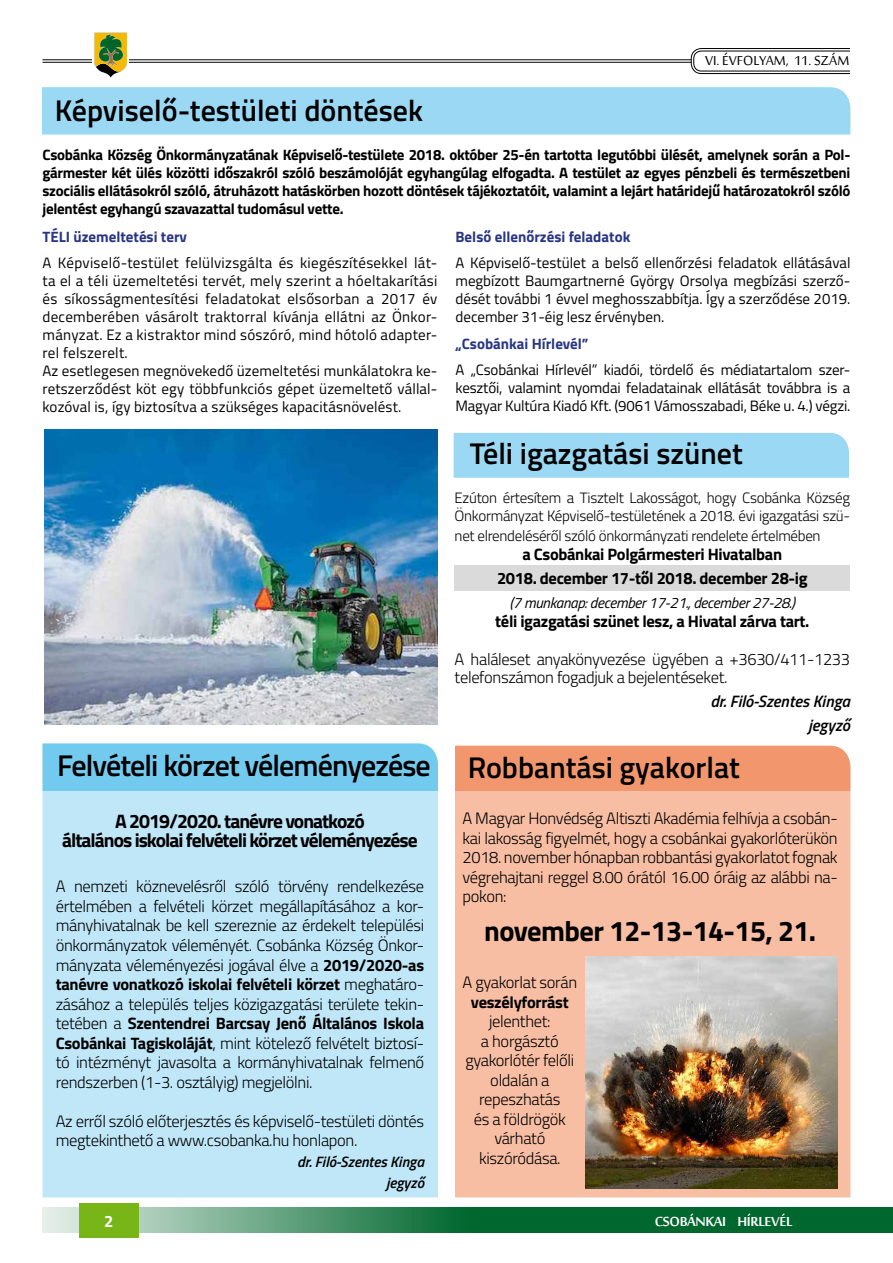
<style>
.page{position:relative;width:893px;height:1263px;background:#fff}
.page>*{position:absolute;margin:0;border:0;box-sizing:border-box;transform-origin:0 0}
.t1{font:600 30px "Titillium Web";color:#000}
.t2{font:600 30px "Titillium Web";letter-spacing:-.03em;color:#000}
.t3{font:700 28.5px "Titillium Web";letter-spacing:-.02em;color:#000}
.t4{font:700 19.5px/19.5px "Titillium Web";letter-spacing:-.05em;color:#000;text-align:center}
.t5{font:18px "Sakkal Majalla";color:#000}
.t6{font:700 18px "Sakkal Majalla";letter-spacing:-.02em;color:#fff}
.t7{font:300 16.5px/19.5px "Titillium Web";letter-spacing:-.02em;color:#000;text-align:justify}
.t8{font:700 16.5px/23.7px "Titillium Web";letter-spacing:-.02em;color:#000;text-align:center}
.t9{font:italic 600 16.5px/24px "Titillium Web";color:#000;text-align:right}
.t10{font:700 16.5px "Titillium Web";color:#fff}
.t11{font:15px/18px "Titillium Web";letter-spacing:.01em;color:#000;text-align:justify}
.t12{font:700 15px/18px "Titillium Web";letter-spacing:-.02em;color:#000;text-align:justify}
.t13{font:300 15px/18px "Titillium Web";letter-spacing:-.02em;color:#000}
.t14{font:700 15px "Titillium Web";color:#283583}
.t15{font:italic 15px "Titillium Web";letter-spacing:-.02em;color:#000}
.t16{font:italic 600 15px/21px "Titillium Web";color:#000;text-align:right}
.s1{font-weight:700}
</style>
<div class="page">
<svg style="left:43px;top:1208px;width:850px;height:25px;background:#2f8354"></svg>
<div style="left:79px;top:1203px;width:59px;height:34px;background:#77b616"></div>
<hr style="left:43px;top:60px;width:648px;height:1px;background:#000">
<hr style="left:43px;top:62px;width:648px;height:1px;background:#000">
<svg style="left:92px;top:32px;width:37px;height:31px"></svg>
<svg style="left:94px;top:33px;width:33px;height:44px"></svg>
<div style="left:691px;top:48px;width:189px;height:26px;border:1px solid #000;border-radius:10px"></div>
<div style="left:693px;top:51px;width:185px;height:20px;border:1px solid #000;border-radius:8px"></div>
<div style="left:850px;top:30px;width:35px;height:70px;background:#fff"></div>
<svg style="left:705px;top:52px;width:144px;height:1px"></svg>
<div style="left:455px;top:791px;width:395px;height:406px;background:#f7bea4"></div>
<div style="left:42px;top:87px;width:808px;height:48px;background:#9ad8f3"></div>
<div style="left:43px;top:743px;width:395px;height:454px;background:#c0e7f8"></div>
<div style="left:43px;top:744px;width:395px;height:47px;background:#73caef"></div>
<div style="left:455px;top:746px;width:395px;height:45px;background:#f2966d"></div>
<img style="left:44px;top:430px;width:393px;height:295px">
<img style="left:586px;top:957px;width:252px;height:231px">
<div style="left:454px;top:433px;width:395px;height:45px;background:#9ad8f3"></div>
<div style="left:455px;top:565px;width:395px;height:25px;background:#dadada"></div>
<h1 class="t1" style="left:55px;top:88px;width:370px">Képviselő-testületi döntések</h1>
<p class="t5" style="left:705px;top:51px;width:146px">VI. ÉVFOLYAM, 11. SZÁM</p>
<p class="t12" style="left:43px;top:145px;width:809px">Csobánka Község Önkormányzatának Képviselő-testülete 2018. október 25-én tartotta legutóbbi ülését, amelynek során a Pol&shy;gármester két ülés közötti időszakról szóló beszámolóját egyhangúlag elfogadta. A testület az egyes pénzbeli és természetbeni szociális ellátásokról szóló, átruházott hatáskörben hozott döntések tájékoztatóit, valamint a lejárt határidejű határozatokról szóló jelentést egyhangú szavazattal tudomásul vette.</p>
<p class="t14" style="left:43px;top:225px;width:146px">TÉLI üzemeltetési terv</p>
<p class="t11" style="left:43px;top:253px;width:396px;text-align:left">A Képviselő-testület felülvizsgálta és kiegészítésekkel lát&shy;ta el a téli üzemeltetési tervét, mely szerint a hóeltakarítási és síkosságmentesítési feladatokat elsősorban a 2017 év decemberében vásárolt traktorral kívánja ellátni az Önkor&shy;mányzat. Ez a kistraktor mind sószóró, mind hótoló adapter&shy;rel felszerelt.<br>Az esetlegesen megnövekedő üzemeltetési munkálatokra ke&shy;retszerződést köt egy többfunkciós gépet üzemeltető vállal&shy;kozóval is, így biztosítva a szükséges kapacitásnövelést.</p>
<h1 class="t2" style="left:57px;top:743px;width:375px">Felvételi körzet véleményezése</h1>
<p class="t4" style="left:62px;top:810px;width:357px">A 2019/2020. tanévre vonatkozó<br>általános iskolai felvételi körzet véleményezése</p>
<p class="t7" style="left:56px;top:876px;width:370px">A nemzeti köznevelésről szóló törvény rendelkezése értelmében a felvételi körzet megállapításához a kor&shy;mányhivatalnak be kell szereznie az érdekelt települési önkormányzatok véleményét. Csobánka Község Önkor&shy;mányzata véleményezési jogával élve a <span class="s1">2019/2020-as tanévre vonatkozó iskolai felvételi körzet</span> meghatáro&shy;zásához a település teljes közigazgatási területe tekin&shy;tetében a <span class="s1">Szentendrei Barcsay Jenő Általános Iskola Csobánkai Tagiskoláját</span>, mint kötelező felvételt biztosí&shy;tó intézményt javasolta a kormányhivatalnak felmenő rendszerben (1-3. osztályig) megjelölni.</p>
<p class="t7" style="left:56px;top:1110px;width:370px">Az erről szóló előterjesztés és képviselő-testületi döntés megtekinthető a www.csobanka.hu honlapon.</p>
<p class="t16" style="left:297px;top:1150px;width:129px">dr. Filó-Szentes Kinga jegyző</p>
<p class="t14" style="left:455px;top:225px;width:176px">Belső ellenőrzési feladatok</p>
<p class="t11" style="left:455px;top:253px;width:396px">A Képviselő-testület a belső ellenőrzési feladatok ellátásával megbízott Baumgartnerné György Orsolya megbízási szerző&shy;dését további 1 évvel meghosszabbítja. Így a szerződése 2019. december 31-éig lesz érvényben.</p>
<p class="t14" style="left:455px;top:332px;width:135px">„Csobánkai Hírlevél”</p>
<p class="t11" style="left:455px;top:360px;width:396px">A „Csobánkai Hírlevél” kiadói, tördelő és médiatartalom szer&shy;kesztői, valamint nyomdai feladatainak ellátását továbbra is a Magyar Kultúra Kiadó Kft. (9061 Vámosszabadi, Béke u. 4.) végzi.</p>
<h1 class="t1" style="left:470px;top:431px;width:275px">Téli igazgatási szünet</h1>
<p class="t13" style="left:455px;top:488px;width:397px">Ezúton értesítem a Tisztelt Lakosságot, hogy Csobánka Község<br>Önkormányzat Képviselő-testületének a 2018. évi igazgatási szü-</p>
<p class="t13" style="left:455px;top:526px;width:367px">net elrendeléséről szóló önkormányzati rendelete értelmében</p>
<p class="t8" style="left:497px;top:542px;width:312px">a Csobánkai Polgármesteri Hivatalban<br>2018. december 17-től 2018. december 28-ig</p>
<p class="t15" style="left:510px;top:591px;width:287px">(7 munkanap: december 17-21., december 27-28.)</p>
<p class="t8" style="left:495px;top:609px;width:316px">téli igazgatási szünet lesz, a Hivatal zárva tart.</p>
<p class="t7" style="left:455px;top:649px;width:397px;line-height:18px">A haláleset anyakönyvezése ügyében a +3630/411-1233 telefonszámon fogadjuk a bejelentéseket.</p>
<p class="t9" style="left:710px;top:688px;width:141px">dr. Filó-Szentes Kinga jegyző</p>
<h1 class="t1" style="left:468px;top:745px;width:274px">Robbantási gyakorlat</h1>
<p class="t7" style="left:462px;top:808px;width:377px">A Magyar Honvédség Altiszti Akadémia felhívja a csobán&shy;kai lakosság figyelmét, hogy a csobánkai gyakorlóterükön 2018. november hónapban robbantási gyakorlatot fognak végrehajtani reggel 8.00 órától 16.00 óráig az alábbi na&shy;pokon:</p>
<h2 class="t3" style="left:484px;top:909px;width:333px">november 12-13-14-15, 21.</h2>
<p class="t7" style="left:463px;top:972px;width:116px">A gyakorlat során</p>
<p class="t8" style="left:471px;top:989px;width:99px">veszélyforrást</p>
<p class="t7" style="left:465px;top:1011px;width:111px;text-align:center">jelenthet:<br>a horgásztó gyakorlótér felőli oldalán a repeszhatás<br>és a földrögök várható kiszóródása.</p>
<p class="t10" style="left:104px;top:1209px;width:11px">2</p>
<p class="t6" style="left:655px;top:1211px;width:139px">CSOBÁNKAI HÍRLEVÉL</p>
</div>
